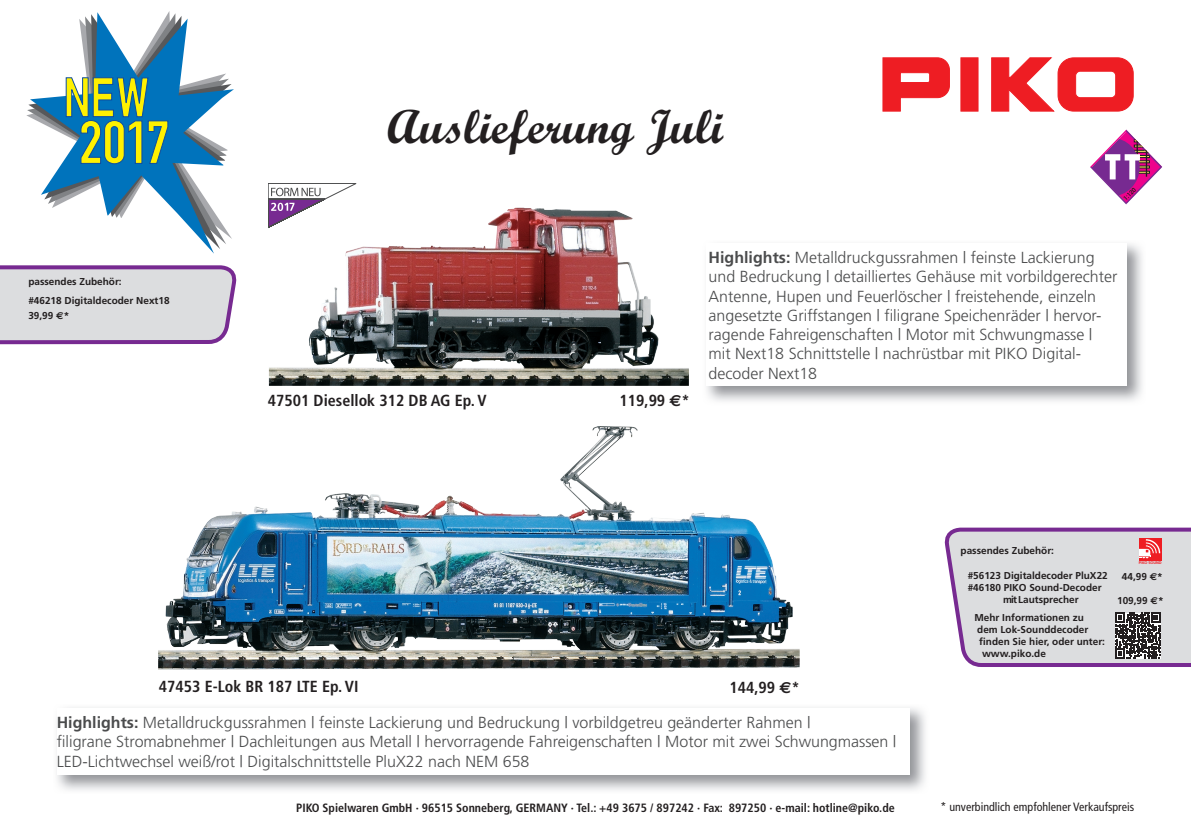
<style>
.page{position:relative;width:1191px;height:840px;background:#fff}
.page>*{position:absolute;margin:0;border:0;box-sizing:border-box;transform-origin:0 0}
.t1{font:700 48px "Script MT Std";color:#231f20}
.t2{font:300 16px/19.2px "Frutiger";color:#4b4c4d}
.t3{font:700 condensed 16px "Frutiger";color:#231f20}
.t4{font:700 condensed 12px "Frutiger";color:#231f20}
.t5{font:condensed 12px "Frutiger";color:#231f20}
.t6{font:700 10px/18.4px "Frutiger";color:#231f20}
.t7{font:700 3.8px "Frutiger";letter-spacing:-.025em;color:#ee1d23}
.s1{font-family:"Euro Sans"}
.s2{font-family:"Euro Sans";font-stretch:normal}
.s3{font-weight:700}
</style>
<div class="page">
<svg style="left:954px;top:527px;width:237px;height:140px"></svg>
<svg style="left:30px;top:12px;width:204px;height:241px"></svg>
<svg style="left:66px;top:77px;width:102px;height:87px;background:#5e9a7c"></svg>
<img style="left:158px;top:427px;width:641px;height:242px">
<img style="left:269px;top:207px;width:420px;height:178px">
<svg style="left:1090px;top:129px;width:72px;height:75px"></svg>
<svg style="left:268px;top:183px;width:91px;height:46px"></svg>
<svg style="left:882px;top:57px;width:68px;height:55px"></svg>
<div style="left:960px;top:57px;width:18px;height:54px;background:#ee1d23;border:1px solid #ee1d23"></div>
<svg style="left:991px;top:57px;width:142px;height:55px"></svg>
<svg style="left:0;top:265px;width:237px;height:80px;background:#d2cad7"></svg>
<svg style="left:944px;top:529px;width:247px;height:135px;background:#d1ccd2"></svg>
<p class="t6" style="left:28px;top:272px;width:143px">passendes Zubehör:<br>#46218 Digitaldecoder Next18</p>
<p class="t6" style="left:28px;top:305px;width:42px">39,99 <span class="s1">€</span>*</p>
<h1 class="t1" style="left:387px;top:97px;width:337px">Auslieferung Juli</h1>
<p class="t3" style="left:268px;top:391px;width:220px">47501 Diesellok 312 DB AG Ep. V</p>
<p class="t3" style="left:619px;top:391px;width:72px">119,99 <span class="s2">€</span>*</p>
<p class="t2" style="left:708px;top:248px;width:410px"><span class="s3">Highlights:</span> Metalldruckgussrahmen | feinste Lackierung und Bedruckung | detailliertes Gehäuse mit vorbildgerechter Antenne, Hupen und Feuerlöscher | freistehende, einzeln angesetzte Griffstangen | filigrane Speichenräder | hervor&shy;ragende Fahreigenschaften | Motor mit Schwungmasse | mit Next18 Schnittstelle | nachrüstbar mit PIKO Digital&shy;decoder Next18</p>
<p class="t6" style="left:960px;top:541px;width:95px">passendes Zubehör:</p>
<p class="t6" style="left:967px;top:566px;width:142px">#56123 Digitaldecoder PluX22</p>
<p class="t6" style="left:967px;top:578px;width:135px">#46180 PIKO Sound-Decoder</p>
<p class="t6" style="left:1003px;top:590px;width:77px">mit Lautsprecher</p>
<p class="t6" style="left:974px;top:607px;width:111px">Mehr Informationen zu</p>
<p class="t6" style="left:977px;top:619px;width:113px">dem Lok-Sounddecoder</p>
<p class="t6" style="left:979px;top:631px;width:127px">finden Sie hier, oder unter:</p>
<p class="t6" style="left:982px;top:643px;width:65px">www.piko.de</p>
<p class="t7" style="left:1138px;top:560px;width:24px">PIKO SOUND</p>
<p class="t6" style="left:1122px;top:566px;width:42px">44,99 <span class="s1">€</span>*</p>
<p class="t6" style="left:1117px;top:590px;width:48px">109,99 <span class="s1">€</span>*</p>
<p class="t3" style="left:159px;top:676px;width:201px">47453 E-Lok BR 187 LTE Ep. VI</p>
<p class="t3" style="left:729px;top:677px;width:72px">144,99 <span class="s2">€</span>*</p>
<p class="t2" style="left:57px;top:712px;width:841px"><span class="s3">Highlights:</span> Metalldruckgussrahmen | feinste Lackierung und Bedruckung | vorbildgetreu geänderter Rahmen |<br>filigrane Stromabnehmer | Dachleitungen aus Metall | hervorragende Fahreigenschaften | Motor mit zwei Schwungmassen |<br>LED-Lichtwechsel weiß/rot | Digitalschnittstelle PluX22 nach NEM 658</p>
<p class="t4" style="left:296px;top:800px;width:600px">PIKO Spielwaren GmbH · 96515 Sonneberg, GERMANY · Tel.: +49 3675 / 897242 · Fax: 897250 · e-mail: hotline@piko.de</p>
<p class="t5" style="left:940px;top:799px;width:195px">* unverbindlich empfohlener Verkaufspreis</p>
</div>
